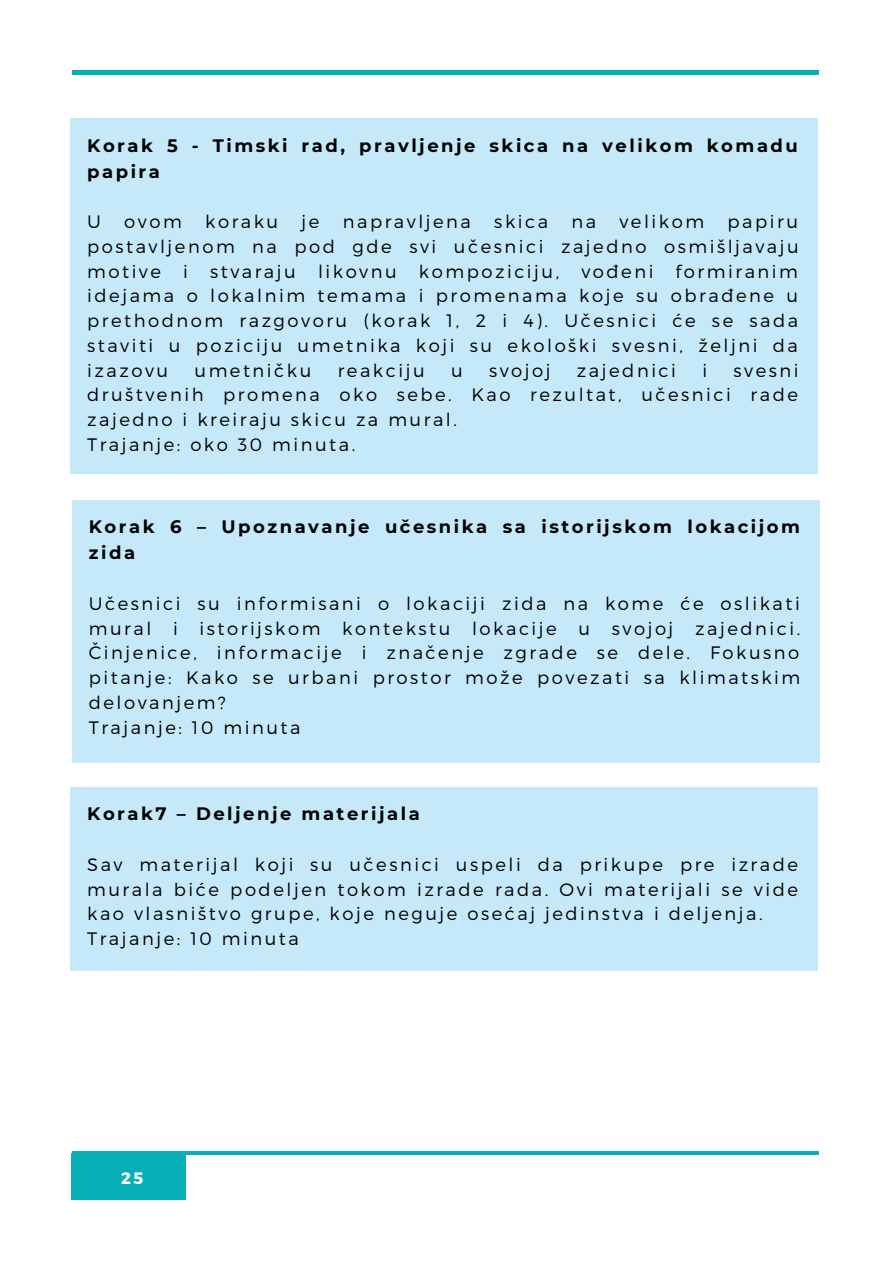
<style>
.page{position:relative;width:893px;height:1264px;background:#fff}
.page>*{position:absolute;margin:0;border:0;box-sizing:border-box;transform-origin:0 0}
.t1{font:300 18px/24.8px "Montserrat";letter-spacing:.14em;color:#000}
.t2{font:700 18px/25.8px "Montserrat";letter-spacing:.14em;color:#000}
.t3{font:700 16.5px "Montserrat";color:#fff}
</style>
<div class="page">
<hr style="left:72px;top:71px;width:747px;height:3px;background:#08afb6">
<div style="left:71px;top:118px;width:746px;height:356px;background:#c5e9f8"></div>
<div style="left:72px;top:500px;width:747px;height:262px;background:#c5e9f8"></div>
<div style="left:71px;top:1153px;width:115px;height:46px;background:#08afb6"></div>
<hr style="left:72px;top:1151px;width:747px;height:3px;background:#08afb6">
<div style="left:71px;top:787px;width:746px;height:183px;background:#c5e9f8"></div>
<p class="t2" style="left:87px;top:132px;width:712px">Korak 5 - Timski rad, pravljenje skica na velikom komadu papira</p>
<p class="t1" style="left:87px;top:208px;width:15px">U</p>
<p class="t1" style="left:124px;top:208px;width:59px">ovom</p>
<p class="t1" style="left:205px;top:208px;width:75px">koraku</p>
<p class="t1" style="left:301px;top:208px;width:19px">je</p>
<p class="t1" style="left:343px;top:208px;width:130px">napravljena</p>
<p class="t1" style="left:494px;top:208px;width:55px">skica</p>
<p class="t1" style="left:571px;top:208px;width:26px">na</p>
<p class="t1" style="left:619px;top:208px;width:86px">velikom</p>
<p class="t1" style="left:87px;top:208px;width:713px;text-align:justify;text-indent:640px">papiru postavljenom na pod gde svi učesnici zajedno osmišljavaju motive i stvaraju likovnu kompoziciju, vođeni formiranim idejama o lokalnim temama i promenama koje su obrađene u prethodnom razgovoru (korak 1, 2 i 4). Učesnici će se sada staviti u poziciju umetnika koji su ekološki svesni, željni da izazovu</p>
<p class="t1" style="left:194px;top:357px;width:118px">umetničku</p>
<p class="t1" style="left:338px;top:357px;width:88px">reakciju</p>
<p class="t1" style="left:451px;top:357px;width:13px">u</p>
<p class="t1" style="left:489px;top:357px;width:63px">svojoj</p>
<p class="t1" style="left:577px;top:357px;width:101px">zajednici</p>
<p class="t1" style="left:702px;top:357px;width:6px">i</p>
<p class="t1" style="left:87px;top:357px;width:713px;text-indent:646px">svesni društvenih promena oko sebe. Kao rezultat, učesnici rade zajedno i kreiraju skicu za mural.<br>Trajanje: oko 30 minuta.</p>
<p class="t2" style="left:89px;top:514px;width:712px">Korak 6 – Upoznavanje učesnika sa istorijskom lokacijom zida</p>
<p class="t1" style="left:89px;top:590px;width:713px">Učesnici su informisani o lokaciji zida na kome će oslikati mural i istorijskom kontekstu lokacije u svojoj zajednici.<br>Činjenice, informacije i značenje zgrade se dele. Fokusno pitanje: Kako se urbani prostor može povezati sa klimatskim delovanjem?<br>Trajanje: 10 minuta</p>
<p class="t2" style="left:87px;top:801px;width:334px">Korak7 – Deljenje materijala</p>
<p class="t1" style="left:87px;top:851px;width:712px">Sav materijal koji su učesnici uspeli da prikupe pre izrade murala biće podeljen tokom izrade rada. Ovi materijali se vide kao vlasništvo grupe, koje neguje osećaj jedinstva i deljenja.<br>Trajanje: 10 minuta</p>
<p class="t3" style="left:121px;top:1167px;width:24px">25</p>
</div>
